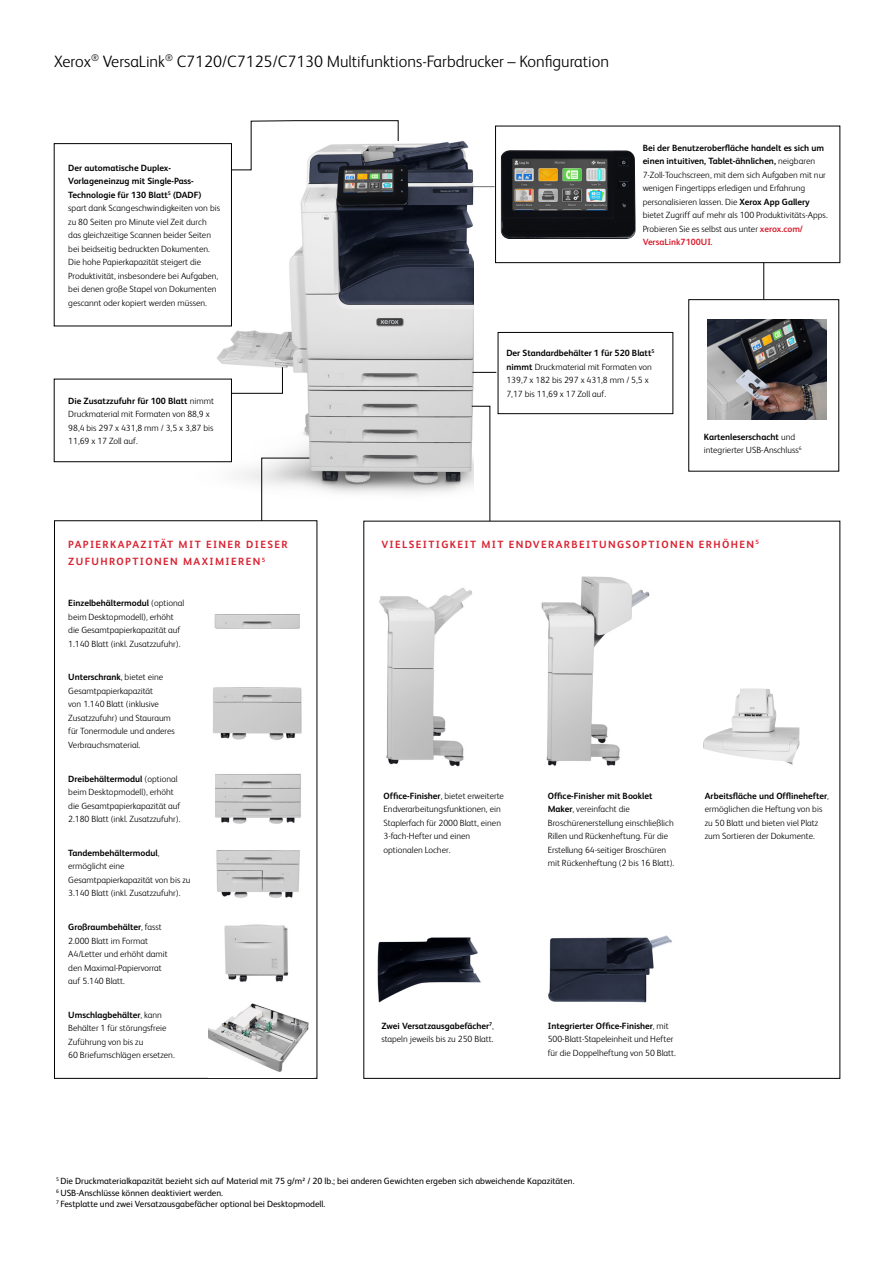
<style>
.page{position:relative;width:893px;height:1263px;background:#fff}
.page>*{position:absolute;margin:0;border:0;box-sizing:border-box;transform-origin:0 0}
.t1{font:300 16.5px "Xerox Sans";color:#000}
.Body_Subhead_8_5_12{font:700 10.5px/17.2px "Xerox Sans";letter-spacing:.13em;color:#d82231}
.Body_Text_7_10{font:300 9px/13.5px "Xerox Sans";color:#000}
.t2{font:9px "Xerox Sans";color:#000}
.s1{font-weight:700}
.s2{font-weight:700;color:#d82231}
</style>
<div class="page">
<img style="left:194px;top:141px;width:280px;height:353px">
<div style="left:495px;top:126px;width:345px;height:137px;border:1px solid #000"></div>
<div style="left:498px;top:332px;width:175px;height:82px;border:1px solid #000"></div>
<svg style="left:54px;top:520px;width:263px;height:559px"></svg>
<img style="left:379px;top:588px;width:94px;height:179px">
<hr style="left:763px;top:263px;width:1px;height:36px;background:#000">
<hr style="left:459px;top:186px;width:36px;height:1px;background:#6d6e71">
<svg style="left:54px;top:120px;width:345px;height:206px"></svg>
<svg style="left:54px;top:367px;width:256px;height:154px"></svg>
<svg style="left:471px;top:406px;width:19px;height:115px"></svg>
<img style="left:501px;top:150px;width:135px;height:89px">
<img style="left:703px;top:688px;width:97px;height:77px">
<img style="left:541px;top:576px;width:109px;height:190px">
<svg style="left:472px;top:372px;width:24px;height:1px"></svg>
<img style="left:707px;top:320px;width:119px;height:100px">
<img style="left:548px;top:935px;width:124px;height:68px">
<img style="left:377px;top:937px;width:104px;height:66px">
<img style="left:214px;top:594px;width:88px;height:63px">
<img style="left:215px;top:765px;width:87px;height:63px">
<img style="left:207px;top:678px;width:97px;height:72px">
<img style="left:210px;top:839px;width:97px;height:67px">
<img style="left:208px;top:989px;width:105px;height:88px">
<img style="left:222px;top:917px;width:70px;height:73px">
<p class="t1" style="left:54px;top:50px;width:556px">Xerox<sup>®</sup> VersaLink<sup>®</sup> C7120/C7125/C7130 Multifunktions-Farbdrucker – Konfiguration</p>
<p class="Body_Text_7_10" style="left:68px;top:160px;width:153px"><span class="s1">Der automatische Duplex-Vorlageneinzug mit Single-Pass-Technologie für 130 Blatt</span><sup>5</sup> <span class="s1">(DADF) </span>spart dank Scangeschwindigkeiten von bis zu 80 Seiten pro Minute viel Zeit durch das gleichzeitige Scannen beider Seiten bei beidseitig bedruckten Dokumenten.<br>Die hohe Papierkapazität steigert die Produktivität, insbesondere bei Aufgaben, bei denen große Stapel von Dokumenten gescannt oder kopiert werden müssen.</p>
<p class="Body_Text_7_10" style="left:643px;top:140px;width:187px"><span class="s1">Bei der Benutzeroberfläche handelt es sich um einen intuitiven, Tablet-ähnlichen,</span> neigbaren 7-Zoll-Touchscreen, mit dem sich Aufgaben mit nur wenigen Fingertipps erledigen und Erfahrung personalisieren lassen. Die <span class="s1">Xerox App Gallery </span>bietet Zugriff auf mehr als 100 Produktivitäts-Apps.<br>Probieren Sie es selbst aus unter <span class="s2">xerox.com/ VersaLink7100UI</span>.</p>
<p class="Body_Text_7_10" style="left:68px;top:393px;width:147px"><span class="s1">Die Zusatzzufuhr für 100 Blatt</span> nimmt<br>Druckmaterial mit Formaten von 88,9 x<br>98,4 bis 297 x 431,8 mm / 3,5 x 3,87 bis<br>11,69 x 17 Zoll auf.</p>
<p class="Body_Subhead_8_5_12" style="left:68px;top:535px;width:221px">PAPIERKAPAZITÄT MIT EINER DIESER<br>ZUFUHROPTIONEN MAXIMIEREN<sup>5</sup></p>
<p class="Body_Text_7_10" style="left:68px;top:596px;width:118px"><span class="s1">Einzelbehältermodul</span> (optional beim Desktopmodell), erhöht die Gesamtpapierkapazität auf<br>1.140 Blatt (inkl. Zusatzzufuhr).</p>
<p class="Body_Text_7_10" style="left:68px;top:670px;width:108px"><span class="s1">Unterschrank</span>, bietet eine<br>Gesamtpapierkapazität<br>von 1.140 Blatt (inklusive<br>Zusatzzufuhr) und Stauraum für Tonermodule und anderes<br>Verbrauchsmaterial.</p>
<p class="Body_Text_7_10" style="left:68px;top:771px;width:114px"><span class="s1">Dreibehältermodul</span> (optional beim Desktopmodell), erhöht die Gesamtpapierkapazität auf<br>2.180 Blatt (inkl. Zusatzzufuhr).</p>
<p class="Body_Text_7_10" style="left:68px;top:846px;width:124px"><span class="s1">Tandembehältermodul</span>, ermöglicht eine<br>Gesamtpapierkapazität von bis zu<br>3.140 Blatt (inkl. Zusatzzufuhr).</p>
<p class="Body_Text_7_10" style="left:68px;top:920px;width:101px"><span class="s1">Großraumbehälter</span>, fasst<br>2.000 Blatt im Format<br>A4/Letter und erhöht damit den Maximal-Papiervorrat auf 5.140 Blatt.</p>
<p class="Body_Text_7_10" style="left:68px;top:1008px;width:108px"><span class="s1">Umschlagbehälter</span>, kann<br>Behälter 1 für störungsfreie<br>Zuführung von bis zu<br>60 Briefumschlägen ersetzen.</p>
<p class="Body_Text_7_10" style="left:506px;top:346px;width:149px"><span class="s1">Der Standardbehälter 1 für 520 Blatt</span><sup>5 </sup><span class="s1">nimmt</span> Druckmaterial mit Formaten von 139,7 x 182 bis 297 x 431,8 mm / 5,5 x 7,17 bis 11,69 x 17 Zoll auf.</p>
<p class="Body_Text_7_10" style="left:704px;top:430px;width:99px"><span class="s1">Kartenleserschacht</span> und integrierter USB-Anschluss<sup>6</sup></p>
<p class="Body_Subhead_8_5_12" style="left:381px;top:535px;width:379px">VIELSEITIGKEIT MIT ENDVERARBEITUNGSOPTIONEN ERHÖHEN<sup>5</sup></p>
<p class="Body_Text_7_10" style="left:384px;top:788px;width:122px"><span class="s1">Office-Finisher</span>, bietet erweiterte<br>Endverarbeitungsfunktionen, ein<br>Staplerfach für 2000 Blatt, einen<br>3-fach-Hefter und einen optionalen Locher.</p>
<p class="Body_Text_7_10" style="left:548px;top:788px;width:128px"><span class="s1">Office-Finisher mit Booklet Maker</span>, vereinfacht die Broschürenerstellung einschließlich Rillen und Rückenheftung. Für die Erstellung 64-seitiger Broschüren mit Rückenheftung (2 bis 16 Blatt).</p>
<p class="Body_Text_7_10" style="left:705px;top:788px;width:126px"><span class="s1">Arbeitsfläche und Offlinehefter</span>, ermöglichen die Heftung von bis zu 50 Blatt und bieten viel Platz zum Sortieren der Dokumente.</p>
<p class="Body_Text_7_10" style="left:381px;top:1018px;width:114px"><span class="s1">Zwei Versatzausgabefächer</span><sup>7</sup>, stapeln jeweils bis zu 250 Blatt.</p>
<p class="Body_Text_7_10" style="left:548px;top:1018px;width:130px"><span class="s1">Integrierter Office-Finisher</span>, mit<br>500-Blatt-Stapeleinheit und Hefter für die Doppelheftung von 50 Blatt.</p>
<p class="t2" style="left:56px;top:1175px;width:520px"><sup>5</sup> Die Druckmaterialkapazität bezieht sich auf Material mit 75 g/m² / 20 lb.; bei anderen Gewichten ergeben sich abweichende Kapazitäten.</p>
<p class="t2" style="left:56px;top:1187px;width:168px"><sup>6</sup> USB-Anschlüsse können deaktiviert werden.</p>
<p class="t2" style="left:56px;top:1198px;width:270px"><sup>7</sup> Festplatte und zwei Versatzausgabefächer optional bei Desktopmodell.</p>
</div>
